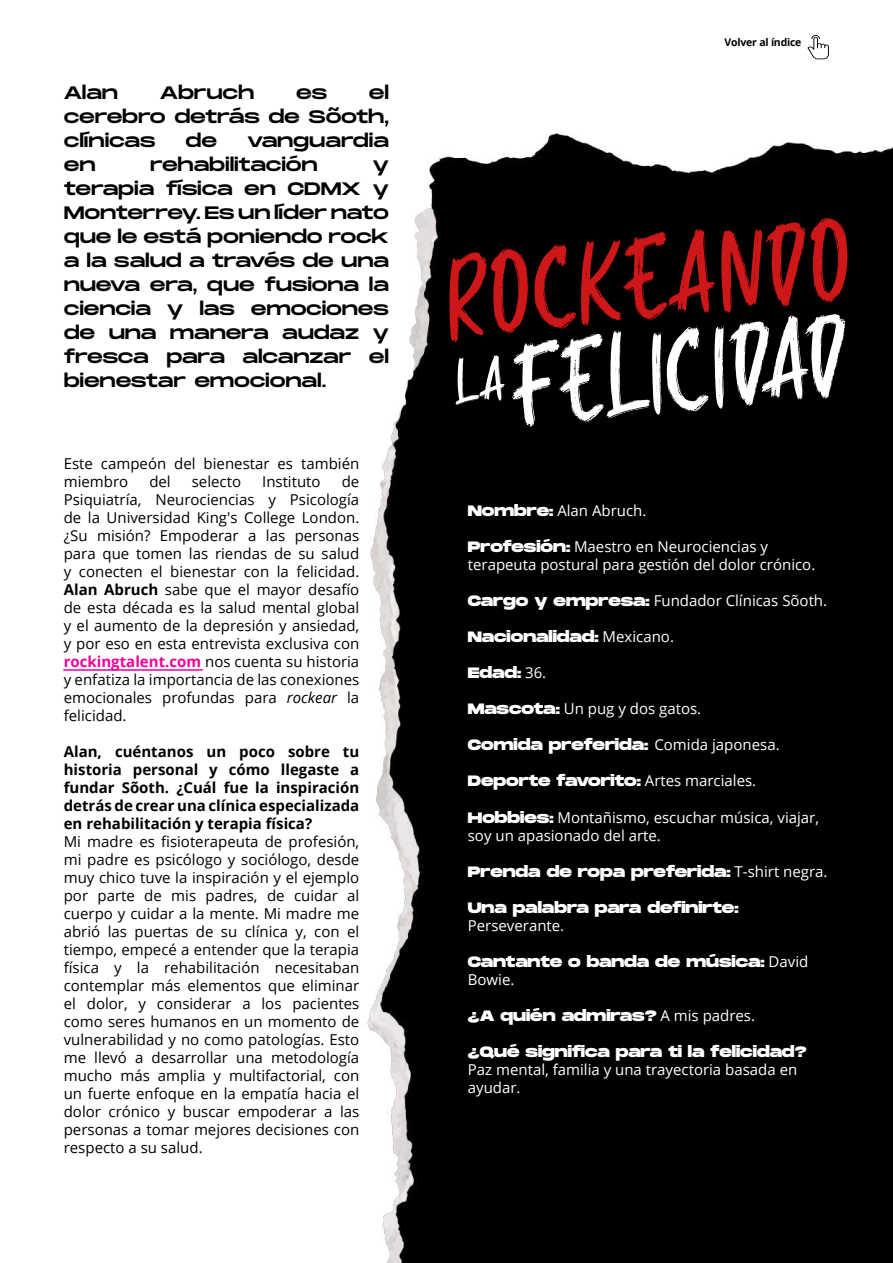
<style>
.page{position:relative;width:893px;height:1263px;background:#fff}
.page>*{position:absolute;margin:0;border:0;box-sizing:border-box;transform-origin:0 0}
.t1{font:105px "Rocking";color:#cd1719}
.t2{font:105px "Rocking";color:#fff}
.t3{font:18px/24px "Monument Extended";letter-spacing:-.01em;color:#000;text-align:justify}
.t4{font:15px/18px "Open Sans";color:#000;text-align:justify}
.t5{font:15px/18px "Open Sans";color:#fff}
.t6{font:800 15px "Monument Extended";color:#fff}
.t7{font:700 15px/18px "Open Sans";color:#000;text-align:justify}
.t8{font:700 10.5px "Open Sans";letter-spacing:-.02em;color:#000}
.s1{font-weight:700}
.s2{font-weight:700;color:#f40099}
.s3{font-style:italic}
.s4{font-family:"Monument Extended";font-weight:800}
.s5{font-family:"Open Sans";font-weight:400}
</style>
<div class="page">
<img style="left:374px;top:133px;width:519px;height:1130px">
<hr style="left:64px;top:669px;width:138px;height:2px;background:#f40099">
<svg style="left:807px;top:35px;width:22px;height:24px"></svg>
<div style="left:451px;top:354px;width:55px;height:51px;background:#000"></div>
<p class="t3" style="left:64px;top:81px;width:56px">Alan</p>
<p class="t3" style="left:160px;top:81px;width:96px">Abruch</p>
<p class="t3" style="left:296px;top:81px;width:33px">es</p>
<p class="t3" style="left:64px;top:81px;width:327px;text-indent:305px">el cerebro detrás de Sõoth, clínicas</p>
<p class="t3" style="left:185px;top:129px;width:33px">de</p>
<p class="t3" style="left:247px;top:129px;width:143px">vanguardia</p>
<p class="t3" style="left:64px;top:153px;width:33px">en</p>
<p class="t3" style="left:150px;top:153px;width:169px">rehabilitación</p>
<p class="t3" style="left:64px;top:153px;width:327px;text-indent:309px">y terapia física en CDMX y Monterrey. Es un líder nato que le está poniendo rock a la salud a través de una nueva era, que fusiona la ciencia y las emociones de una manera audaz y fresca para alcanzar el bienestar emocional.</p>
<p class="t4" style="left:64px;top:454px;width:297px">Este campeón del bienestar es también miembro</p>
<p class="t4" style="left:64px;top:472px;width:297px;text-indent:278px">de Psiquiatría, Neurociencias y Psicología de la Universidad King's College London. ¿Su misión? Empoderar a las personas para que tomen las riendas de su salud y conecten el bienestar con la felicidad.<br><span class="s1">Alan Abruch</span> sabe que el mayor desafío de esta década es la salud mental global y el aumento de la depresión y ansiedad, y por eso en esta entrevista exclusiva con <span class="s2">rockingtalent.com</span> nos cuenta su historia y enfatiza la importancia de las conexiones emocionales profundas para <span class="s3">rockear</span> la felicidad.</p>
<p class="t7" style="left:64px;top:742px;width:297px">Alan, cuéntanos un poco sobre tu historia personal y cómo llegaste a fundar Sõoth. ¿Cuál fue la inspiración detrás de crear una clínica especializada en rehabilitación y terapia física?</p>
<p class="t4" style="left:64px;top:832px;width:297px">Mi madre es fisioterapeuta de profesión, mi padre es psicólogo y sociólogo, desde muy chico tuve la inspiración y el ejemplo por parte de mis padres, de cuidar al cuerpo y cuidar a la mente. Mi madre me abrió las puertas de su clínica y, con el tiempo, empecé a entender que la terapia física y la rehabilitación necesitaban contemplar más elementos que eliminar el dolor, y considerar a los pacientes como seres humanos en un momento de vulnerabilidad y no como patologías. Esto me llevó a desarrollar una metodología mucho más amplia y multifactorial, con un fuerte enfoque en la empatía hacia el dolor crónico y buscar empoderar a las personas a tomar mejores decisiones con respecto a su salud.</p>
<p class="t4" style="left:149px;top:472px;width:23px">del</p>
<p class="t4" style="left:192px;top:472px;width:51px">selecto</p>
<p class="t4" style="left:262px;top:472px;width:60px">Instituto</p>
<p class="t8" style="left:725px;top:35px;width:78px">Volver al índice</p>
<h1 class="t1" style="left:440px;top:240px;width:408px;rotate:-6deg">ROCKEANDO</h1>
<h1 class="t2" style="left:505px;top:329px;width:337px;rotate:-6deg">FELICIDAD</h1>
<p class="t5" style="left:468px;top:502px;width:180px"><span class="s4">Nombre:</span> Alan Abruch.</p>
<p class="t5" style="left:468px;top:538px;width:349px"><span class="s4">Profesión:</span> Maestro en Neurociencias y terapeuta postural para gestión del dolor crónico.</p>
<p class="t5" style="left:468px;top:592px;width:361px"><span class="s4">Cargo y empresa:</span> Fundador Clínicas Sõoth.</p>
<p class="t6" style="left:468px;top:626px;width:208px">Nacionalidad: <span class="s5">Mexicano.</span></p>
<p class="t6" style="left:468px;top:662px;width:80px">Edad: <span class="s5">36.</span></p>
<p class="t5" style="left:468px;top:700px;width:235px"><span class="s4">Mascota:</span> Un pug y dos gatos.</p>
<p class="t6" style="left:468px;top:734px;width:313px">Comida preferida: <span class="s5">Comida japonesa.</span></p>
<p class="t6" style="left:468px;top:770px;width:290px">Deporte favorito: <span class="s5">Artes marciales.</span></p>
<p class="t5" style="left:468px;top:808px;width:353px"><span class="s4">Hobbies:</span> Montañismo, escuchar música, viajar, soy un apasionado del arte.</p>
<p class="t6" style="left:468px;top:860px;width:361px">Prenda de ropa preferida: <span class="s5">T-shirt negra.</span></p>
<p class="t6" style="left:468px;top:896px;width:272px">Una palabra para definirte:</p>
<p class="t5" style="left:468px;top:916px;width:98px">Perseverante.</p>
<p class="t6" style="left:468px;top:950px;width:342px">Cantante o banda de música: <span class="s5">David</span></p>
<p class="t5" style="left:468px;top:970px;width:48px">Bowie.</p>
<p class="t6" style="left:468px;top:1004px;width:289px">¿A quién admiras? <span class="s5">A mis padres.</span></p>
<p class="t6" style="left:468px;top:1040px;width:340px">¿Qué significa para ti la felicidad?</p>
<p class="t5" style="left:468px;top:1060px;width:331px">Paz mental, familia y una trayectoria basada en ayudar.</p>
</div>
